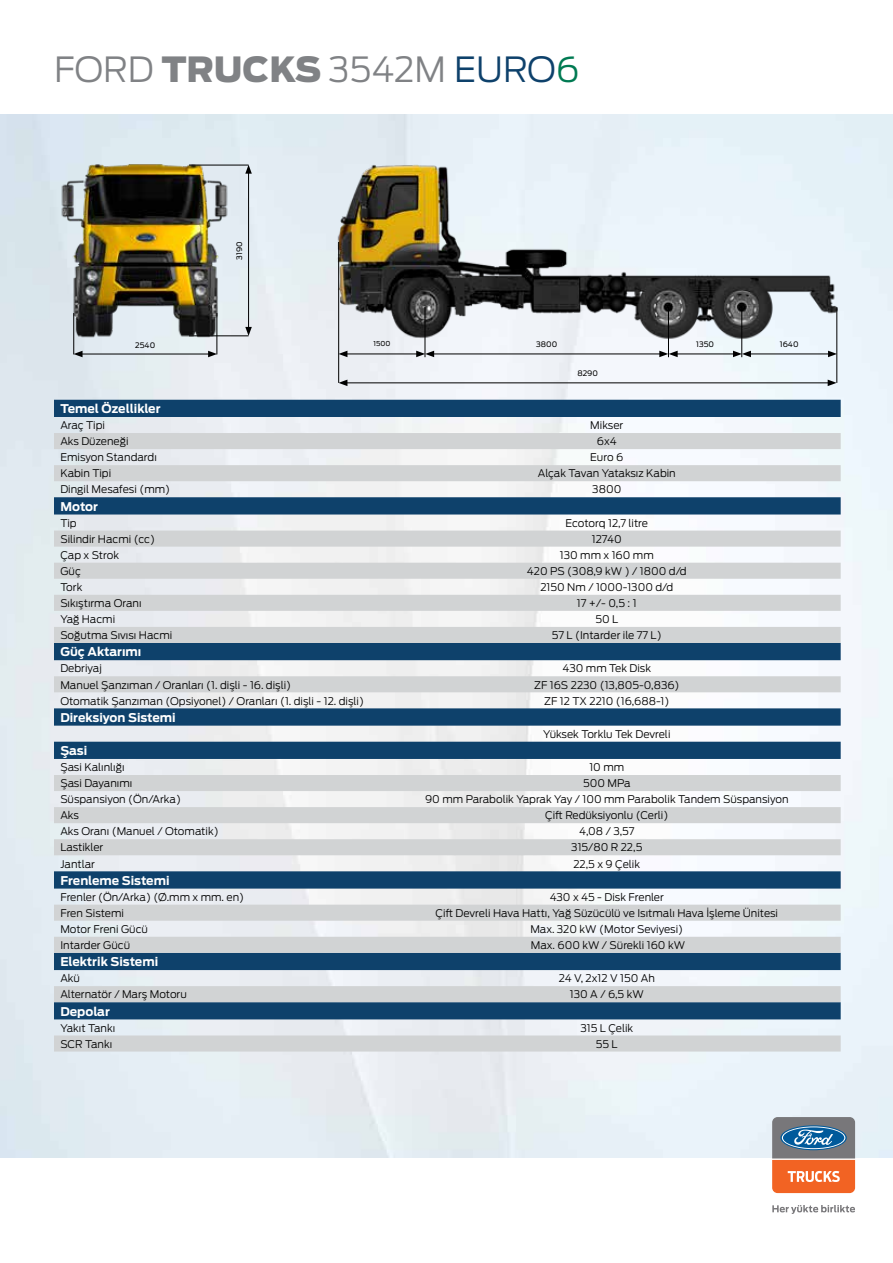
<style>
.page{position:relative;width:893px;height:1263px;background:#fff}
.page>*{position:absolute;margin:0;border:0;box-sizing:border-box;transform-origin:0 0}
.t1{font:300 34.5px "Ford Antenna";color:#808285}
.t2{font:700 12px "Ford Antenna";color:#fff}
.t3{font:300 10.5px "Ford Antenna";color:#000}
.t4{font:7.5px "Ford Antenna";color:#000}
.t5{font:6.75px "Ford Antenna";color:#000}
.s1{font-weight:900}
.s2{color:#0e416b}
.s3{color:#007a52}
</style>
<div class="page">
<img style="left:0;top:114px;width:893px;height:1044px">
<img style="left:54px;top:150px;width:195px;height:193px">
<hr style="left:189px;top:165px;width:60px;height:1px;background:#000">
<hr style="left:73px;top:313px;width:1px;height:41px;background:#000">
<hr style="left:217px;top:313px;width:1px;height:41px;background:#000">
<hr style="left:189px;top:336px;width:60px;height:1px;background:#000">
<hr style="left:248px;top:171px;width:1px;height:158px;background:#000">
<svg style="left:245px;top:165px;width:7px;height:9px"></svg>
<svg style="left:245px;top:327px;width:7px;height:9px"></svg>
<hr style="left:80px;top:354px;width:131px;height:1px;background:#000">
<svg style="left:74px;top:351px;width:9px;height:6px"></svg>
<svg style="left:208px;top:351px;width:9px;height:6px"></svg>
<img style="left:328px;top:150px;width:511px;height:192px">
<hr style="left:338px;top:242px;width:1px;height:141px;background:#000">
<hr style="left:425px;top:307px;width:1px;height:50px;background:#000">
<hr style="left:668px;top:307px;width:1px;height:50px;background:#000">
<hr style="left:741px;top:307px;width:1px;height:50px;background:#000">
<hr style="left:837px;top:307px;width:1px;height:76px;background:#000">
<hr style="left:432px;top:354px;width:230px;height:1px;background:#000">
<hr style="left:675px;top:354px;width:60px;height:1px;background:#000">
<svg style="left:659px;top:351px;width:19px;height:6px"></svg>
<hr style="left:345px;top:354px;width:74px;height:1px;background:#000">
<svg style="left:338px;top:351px;width:9px;height:6px"></svg>
<svg style="left:416px;top:351px;width:18px;height:6px"></svg>
<hr style="left:345px;top:383px;width:485px;height:1px;background:#000">
<svg style="left:338px;top:380px;width:9px;height:6px"></svg>
<svg style="left:828px;top:380px;width:9px;height:6px"></svg>
<hr style="left:748px;top:354px;width:82px;height:1px;background:#000">
<svg style="left:733px;top:351px;width:18px;height:6px"></svg>
<svg style="left:828px;top:351px;width:9px;height:6px"></svg>
<svg style="left:54px;top:400px;width:787px;height:33px;fill:#0e416b"></svg>
<svg style="left:54px;top:433px;width:787px;height:618px"></svg>
<svg style="left:772px;top:1117px;width:83px;height:76px;background:#a57b6d"></svg>
<svg style="left:772px;top:1205px;width:83px;height:9px"></svg>
<h1 class="t1" style="left:54px;top:40px;width:527px">FORD <span class="s1">TRUCKS</span> 3542M <span class="s2">EURO</span><span class="s3">6</span></h1>
<p class="t4" style="left:233px;top:260px;width:20px;rotate:-90deg">3190</p>
<p class="t4" style="left:135px;top:339px;width:22px">2540</p>
<p class="t5" style="left:374px;top:338px;width:18px">1500</p>
<p class="t4" style="left:536px;top:338px;width:23px">3800</p>
<p class="t4" style="left:696px;top:338px;width:19px">1350</p>
<p class="t4" style="left:780px;top:338px;width:20px">1640</p>
<p class="t4" style="left:577px;top:367px;width:22px">8290</p>
<p class="t2" style="left:60px;top:398px;width:102px">Temel Özellikler</p>
<p class="t3" style="left:60px;top:416px;width:46px">Araç Tipi</p>
<p class="t3" style="left:590px;top:416px;width:35px">Mikser</p>
<p class="t3" style="left:60px;top:433px;width:70px">Aks Düzeneği</p>
<p class="t3" style="left:597px;top:433px;width:21px">6x4</p>
<p class="t3" style="left:60px;top:449px;width:98px">Emisyon Standardı</p>
<p class="t3" style="left:590px;top:449px;width:35px">Euro 6</p>
<p class="t3" style="left:60px;top:465px;width:52px">Kabin Tipi</p>
<p class="t3" style="left:538px;top:465px;width:140px">Alçak Tavan Yataksız Kabin</p>
<p class="t3" style="left:60px;top:481px;width:111px">Dingil Mesafesi (mm)</p>
<p class="t3" style="left:592px;top:481px;width:31px">3800</p>
<p class="t2" style="left:60px;top:495px;width:39px">Motor</p>
<p class="t3" style="left:60px;top:514px;width:18px">Tip</p>
<p class="t3" style="left:566px;top:514px;width:84px">Ecotorq 12,7 litre</p>
<p class="t3" style="left:60px;top:530px;width:96px">Silindir Hacmi (cc)</p>
<p class="t3" style="left:592px;top:530px;width:31px">12740</p>
<p class="t3" style="left:60px;top:546px;width:60px">Çap x Strok</p>
<p class="t3" style="left:560px;top:546px;width:96px">130 mm x 160 mm</p>
<p class="t3" style="left:60px;top:562px;width:22px">Güç</p>
<p class="t3" style="left:527px;top:562px;width:161px">420 PS (308,9 kW ) / 1800 d/d</p>
<p class="t3" style="left:60px;top:578px;width:23px">Tork</p>
<p class="t3" style="left:540px;top:578px;width:134px">2150 Nm / 1000-1300 d/d</p>
<p class="t3" style="left:60px;top:594px;width:83px">Sıkıştırma Oranı</p>
<p class="t3" style="left:577px;top:594px;width:61px">17 +/- 0,5 : 1</p>
<p class="t3" style="left:60px;top:610px;width:56px">Yağ Hacmi</p>
<p class="t3" style="left:595px;top:610px;width:24px">50 L</p>
<p class="t3" style="left:60px;top:626px;width:113px">Soğutma Sıvısı Hacmi</p>
<p class="t3" style="left:552px;top:626px;width:111px">57 L (Intarder ile 77 L)</p>
<p class="t2" style="left:60px;top:641px;width:83px">Güç Aktarımı</p>
<p class="t3" style="left:60px;top:660px;width:43px">Debriyaj</p>
<p class="t3" style="left:562px;top:660px;width:90px">430 mm Tek Disk</p>
<p class="t3" style="left:60px;top:676px;width:232px">Manuel Şanzıman / Oranları (1. dişli - 16. dişli)</p>
<p class="t3" style="left:534px;top:676px;width:147px">ZF 16S 2230 (13,805-0,836)</p>
<p class="t3" style="left:60px;top:692px;width:305px">Otomatik Şanzıman (Opsiyonel) / Oranları (1. dişli - 12. dişli)</p>
<p class="t3" style="left:544px;top:692px;width:127px">ZF 12 TX 2210 (16,688-1)</p>
<p class="t2" style="left:60px;top:707px;width:117px">Direksiyon Sistemi</p>
<p class="t3" style="left:543px;top:725px;width:129px">Yüksek Torklu Tek Devreli</p>
<p class="t2" style="left:60px;top:740px;width:28px">Şasi</p>
<p class="t3" style="left:60px;top:758px;width:66px">Şasi Kalınlığı</p>
<p class="t3" style="left:589px;top:758px;width:36px">10 mm</p>
<p class="t3" style="left:60px;top:774px;width:73px">Şasi Dayanımı</p>
<p class="t3" style="left:583px;top:774px;width:49px">500 MPa</p>
<p class="t3" style="left:60px;top:791px;width:122px">Süspansiyon (Ön/Arka)</p>
<p class="t3" style="left:425px;top:791px;width:365px">90 mm Parabolik Yaprak Yay / 100 mm Parabolik Tandem Süspansiyon</p>
<p class="t3" style="left:60px;top:807px;width:20px">Aks</p>
<p class="t3" style="left:545px;top:807px;width:125px">Çift Redüksiyonlu (Cerli)</p>
<p class="t3" style="left:60px;top:823px;width:160px">Aks Oranı (Manuel / Otomatik)</p>
<p class="t3" style="left:579px;top:823px;width:57px">4,08 / 3,57</p>
<p class="t3" style="left:60px;top:839px;width:44px">Lastikler</p>
<p class="t3" style="left:571px;top:839px;width:73px">315/80 R 22,5</p>
<p class="t3" style="left:60px;top:855px;width:36px">Jantlar</p>
<p class="t3" style="left:573px;top:855px;width:68px">22,5 x 9 Çelik</p>
<p class="t2" style="left:60px;top:869px;width:111px">Frenleme Sistemi</p>
<p class="t3" style="left:60px;top:888px;width:185px">Frenler (Ön/Arka) (Ø.mm x mm. en)</p>
<p class="t3" style="left:550px;top:888px;width:116px">430 x 45 - Disk Frenler</p>
<p class="t3" style="left:60px;top:904px;width:65px">Fren Sistemi</p>
<p class="t3" style="left:435px;top:904px;width:344px">Çift Devreli Hava Hattı, Yağ Süzücülü ve Isıtmalı Hava İşleme Ünitesi</p>
<p class="t3" style="left:60px;top:920px;width:89px">Motor Freni Gücü</p>
<p class="t3" style="left:530px;top:920px;width:154px">Max. 320 kW (Motor Seviyesi)</p>
<p class="t3" style="left:60px;top:936px;width:71px">Intarder Gücü</p>
<p class="t3" style="left:531px;top:936px;width:156px">Max. 600 kW / Sürekli 160 kW</p>
<p class="t2" style="left:60px;top:951px;width:99px">Elektrik Sistemi</p>
<p class="t3" style="left:60px;top:969px;width:21px">Akü</p>
<p class="t3" style="left:559px;top:969px;width:98px">24 V, 2x12 V 150 Ah</p>
<p class="t3" style="left:60px;top:986px;width:128px">Alternatör / Marş Motoru</p>
<p class="t3" style="left:570px;top:986px;width:75px">130 A / 6,5 kW</p>
<p class="t2" style="left:60px;top:1000px;width:51px">Depolar</p>
<p class="t3" style="left:60px;top:1019px;width:56px">Yakıt Tankı</p>
<p class="t3" style="left:580px;top:1019px;width:54px">315 L Çelik</p>
<p class="t3" style="left:60px;top:1035px;width:53px">SCR Tankı</p>
<p class="t3" style="left:596px;top:1035px;width:23px">55 L</p>
</div>
